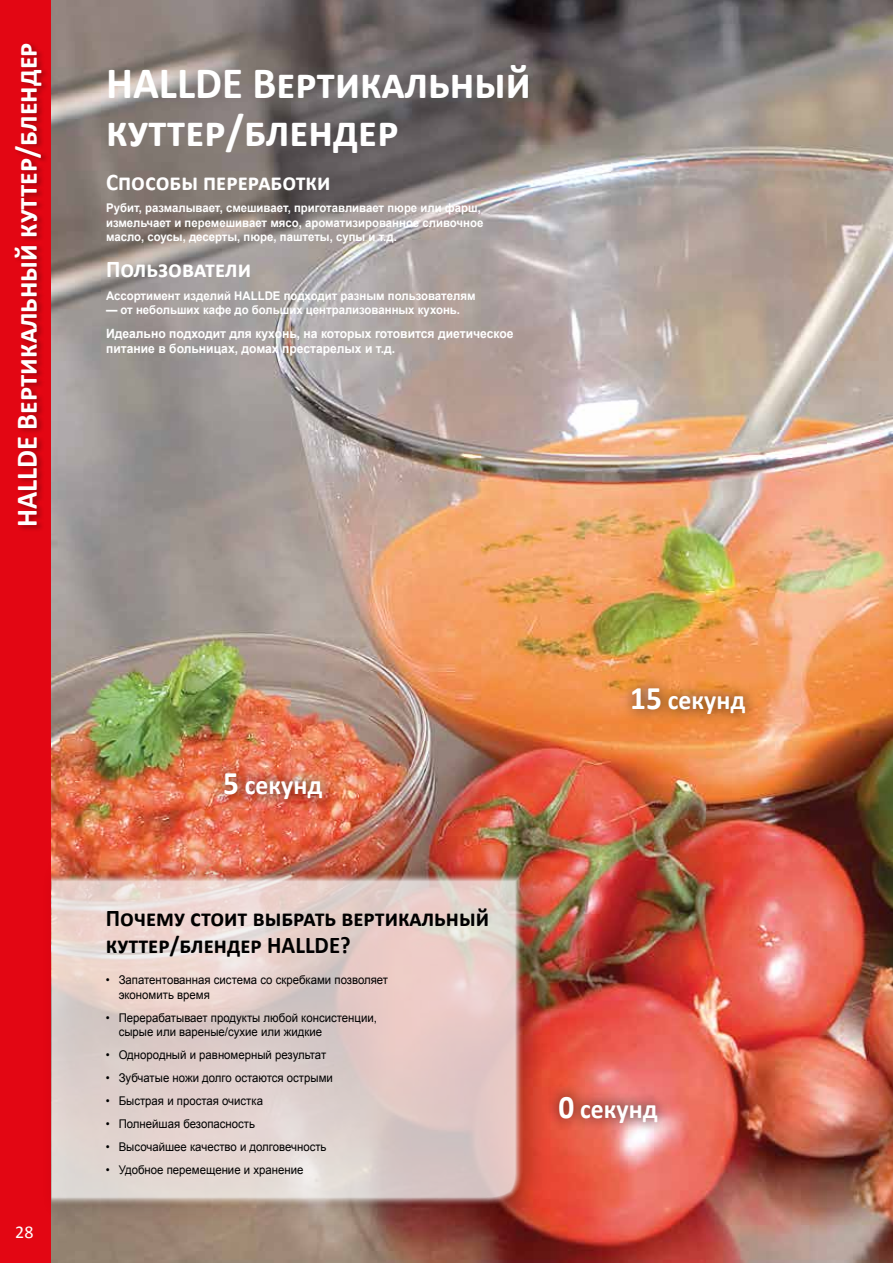
<style>
.page{position:relative;width:893px;height:1263px;background:#fff}
.page>*{position:absolute;margin:0;border:0;box-sizing:border-box;transform-origin:0 0}
.t1{font:700 45px/48px "Calibri";color:#fff;scale:.95 1}
.t2{font:700 30px "Calibri";color:#fff;scale:.95 1}
.t3{font:700 27px "Calibri";color:#fff;scale:.95 1}
.t4{font:700 24px/27px "Calibri";color:#000;scale:.95 1}
.t5{font:700 24px "Calibri";color:#fff;scale:.95 1}
.t6{font:18px "Calibri";color:#fff}
.t7{font:700 12.75px/15.3px "Arial";color:#fff;scale:.95 1}
.t8{font:12px/14.4px "Arial";color:#000;scale:.95 1}
.t9{font:700 12px/14.4px "Arial";color:#fff;scale:.95 1}
.s1{font-size:33px}
</style>
<div class="page">
<div style="left:0;top:0;width:51px;height:1263px;background:#e30613"></div>
<img style="left:51px;top:0;width:842px;height:1263px">
<div style="left:620px;top:675px;width:139px;height:52px;background:#000;opacity:.75"></div>
<div style="left:212px;top:760px;width:123px;height:52px;background:#000;opacity:.75"></div>
<div style="left:545px;top:1083px;width:126px;height:52px;background:#000;opacity:.75"></div>
<div style="left:41px;top:854px;width:509px;height:370px;background:#000;opacity:.19"></div>
<svg style="left:51px;top:873px;width:472px;height:332px;background:#dfcac5"></svg>
<div style="left:14px;top:41px;width:35px;height:491px;background:#000;opacity:.3"></div>
<h2 class="t2" style="left:6px;top:527px;width:512px;rotate:-90deg">HALLDE Вертикальный куттер/блендер</h2>
<h1 class="t1" style="left:106px;top:57px;width:449px">HALLDE Вертикальный куттер/блендер</h1>
<h3 class="t5" style="left:106px;top:165px;width:238px">Способы переработки</h3>
<p class="t9" style="left:106px;top:201px;width:399px">Рубит, размалывает, смешивает, приготавливает пюре или фарш, измельчает и перемешивает мясо, ароматизированное сливочное масло, соусы, десерты, пюре, паштеты, супы и т.д.</p>
<h3 class="t5" style="left:106px;top:252px;width:154px">Пользователи</h3>
<p class="t9" style="left:106px;top:288px;width:390px">Ассортимент изделий HALLDE подходит разным пользователям</p>
<p class="t9" style="left:106px;top:303px;width:374px">— от небольших кафе до больших централизованных кухонь.</p>
<p class="t7" style="left:106px;top:326px;width:430px">Идеально подходит для кухонь, на которых готовится диетическое питание в больницах, домах престарелых и т.д.</p>
<h3 class="t6" style="left:15px;top:1220px;width:20px">28</h3>
<h3 class="t3" style="left:223px;top:766px;width:106px"><span class="s1">5</span> секунд</h3>
<h3 class="t4" style="left:106px;top:903px;width:405px">Почему стоит выбрать вертикальный куттер/блендер HALLDE?</h3>
<p class="t8" style="left:119px;top:973px;width:285px;text-indent:-13px">• Запатентованная система со скребками позволяет экономить время</p>
<p class="t8" style="left:119px;top:1010px;width:273px;text-indent:-13px">• Перерабатывает продукты любой консистенции, сырые или вареные/сухие или жидкие</p>
<p class="t8" style="left:106px;top:1047px;width:233px">• Однородный и равномерный результат</p>
<p class="t8" style="left:106px;top:1070px;width:240px">• Зубчатые ножи долго остаются острыми</p>
<p class="t8" style="left:106px;top:1093px;width:167px">• Быстрая и простая очистка</p>
<p class="t8" style="left:106px;top:1116px;width:159px">• Полнейшая безопасность</p>
<p class="t8" style="left:106px;top:1139px;width:234px">• Высочайшее качество и долговечность</p>
<p class="t8" style="left:106px;top:1162px;width:209px">• Удобное перемещение и хранение</p>
<h3 class="t3" style="left:630px;top:681px;width:123px"><span class="s1">15</span> секунд</h3>
<h3 class="t3" style="left:558px;top:1089px;width:106px"><span class="s1">0</span> секунд</h3>
</div>
